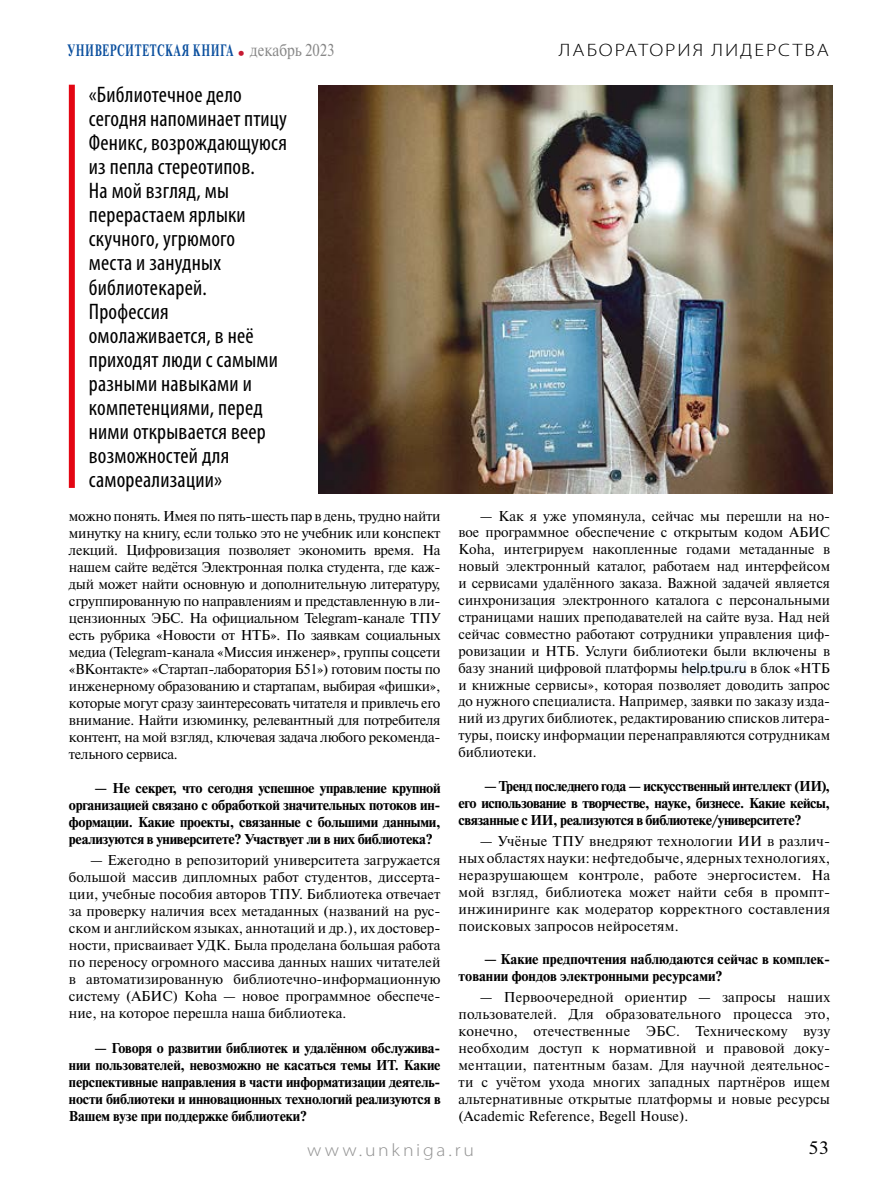
<style>
.page{position:relative;width:893px;height:1187px;background:#fff}
.page>*{position:absolute;margin:0;border:0;box-sizing:border-box;transform-origin:0 0}
.t1{font:condensed 22.5px/24px "Myriad Pro";letter-spacing:.01em;color:#000}
.t2{font:300 18px "Myriad Pro";letter-spacing:.095em;color:#000;scale:1.15 1}
.t3{font:300 18px "Myriad Pro";letter-spacing:.14em;color:#929292;scale:1.1 1}
.t4{font:18px "Newton C";color:#000;scale:1.1 1}
.t5{font:700 16.5px "Newton C";letter-spacing:.06em;color:#0a4f9e;scale:.65 1}
.t6{font:14.25px/17px "Newton C";letter-spacing:.01em;color:#000;text-align:justify}
.t7{font:700 14.25px/17px "Newton C";letter-spacing:-.01em;color:#000;text-align:justify}
.s1{font-weight:400;font-size:17.25px;color:#878787}
.s2{font-family:"Myriad Pro"}
</style>
<div class="page">
<div style="left:681px;top:660px;width:66px;height:15px;background:#edf4fc"></div>
<div style="left:69px;top:85px;width:6px;height:403px;background:#e30613"></div>
<img style="left:318px;top:86px;width:514px;height:407px">
<p class="t5" style="left:67px;top:41px;width:413px">УНИВЕРСИТЕTСКАЯ КНИГА <span class="s1">декабрь 2023</span></p>
<p class="t1" style="left:89px;top:83px;width:200px">«Библиотечное дело сегодня напоминает птицу<br>Феникс, возрождающуюся из пепла стереотипов.<br>На мой взгляд, мы перерастаем ярлыки скучного, угрюмого<br>места и занудных библиотекарей.<br>Профессия омолаживается, в неё приходят люди с самыми разными навыками и компетенциями, перед ними открывается веер возможностей для самореализации»</p>
<p class="t6" style="left:69px;top:507px;width:373px">можно понять. Имея по пять-шесть пар в день, трудно найти минутку на книгу, если только это не учебник или конспект лекций. Цифровизация позволяет экономить время. На нашем сайте ведётся Электронная полка студента, где каж&shy;дый может найти основную и дополнительную литературу, сгруппированную по направлениям и представленную в ли&shy;цензионных ЭБС. На официальном Telegram-канале ТПУ есть рубрика «Новости от НТБ». По заявкам социальных медиа (Telegram-канала «Миссия инженер», группы соцсети «ВКонтакте» «Стартап-лаборатория Б51») готовим посты по инженерному образованию и стартапам, выбирая «фишки», которые могут сразу заинтересовать читателя и привлечь его внимание. Найти изюминку, релевантный для потребителя контент, на мой взгляд, ключевая задача любого рекоменда&shy;тельного сервиса.</p>
<p class="t7" style="left:69px;top:779px;width:373px;text-indent:26px">— Не секрет, что сегодня успешное управление крупной организацией связано с обработкой значительных потоков ин&shy;формации. Какие проекты, связанные с большими данными, реализуются в университете? Участвует ли в них библиотека?</p>
<p class="t6" style="left:69px;top:851px;width:373px;text-indent:21px">— Ежегодно в репозиторий университета загружается большой массив дипломных работ студентов, диссерта&shy;ции, учебные пособия авторов ТПУ. Библиотека отвечает за проверку наличия всех метаданных (названий на рус&shy;ском и английском языках, аннотаций и др.), их достовер&shy;ности, присваивает УДК. Была проделана большая работа по переносу огромного массива данных наших читателей в автоматизированную библиотечно-информационную систему (АБИС) Koha — новое программное обеспече&shy;ние, на которое перешла наша библиотека.</p>
<p class="t7" style="left:69px;top:1039px;width:373px;text-indent:26px">— Говоря о развитии библиотек и удалённом обслужива&shy;нии пользователей, невозможно не касаться темы ИТ. Какие перспективные направления в части информатизации деятель&shy;ности библиотеки и инновационных технологий реализуются в Вашем вузе при поддержке библиотеки?</p>
<p class="t2" style="left:559px;top:39px;width:236px">ЛАБОРАТОРИЯ ЛИДЕРСТВА</p>
<p class="t6" style="left:459px;top:507px;width:373px;text-indent:21px">— Как я уже упомянула, сейчас мы перешли на но&shy;вое программное обеспечение с открытым кодом АБИС Koha, интегрируем накопленные годами метаданные в новый электронный каталог, работаем над интерфейсом и сервисами удалённого заказа. Важной задачей является синхронизация электронного каталога с персональными страницами наших преподавателей на сайте вуза. Над ней сейчас совместно работают сотрудники управления циф&shy;ровизации и НТБ. Услуги библиотеки были включены в базу знаний цифровой платформы <span class="s2">help.tpu.ru</span> в блок «НТБ и книжные сервисы», которая позволяет доводить запрос до нужного специалиста. Например, заявки по заказу изда&shy;ний из других библиотек, редактированию списков литера&shy;туры, поиску информации перенаправляются сотрудникам библиотеки.</p>
<p class="t7" style="left:459px;top:777px;width:373px;text-indent:26px">— Тренд последнего года — искусственный интеллект (ИИ), его использование в творчестве, науке, бизнесе. Какие кейсы, связанные с ИИ, реализуются в библиотеке/университете?</p>
<p class="t6" style="left:459px;top:832px;width:373px;text-align:left;text-indent:21px">— Учёные ТПУ внедряют технологии ИИ в различ&shy;ных областях науки: нефтедобыче, ядерных технологиях, неразрушающем контроле, работе энергосистем. На мой взгляд, библиотека может найти себя в промпт-- инжиниринге как модератор корректного составления поисковых запросов нейросетям.</p>
<p class="t7" style="left:459px;top:950px;width:373px;text-indent:26px">— Какие предпочтения наблюдаются сейчас в комплек&shy;товании фондов электронными ресурсами?</p>
<p class="t6" style="left:459px;top:988px;width:373px;text-indent:21px">— Первоочередной ориентир — запросы наших пользователей. Для образовательного процесса это, конечно, отечественные ЭБС. Техническому вузу необходим доступ к нормативной и правовой доку&shy;ментации, патентным базам. Для научной деятельнос&shy;ти с учётом ухода многих западных партнёров ищем альтернативные открытые платформы и новые ресурсы (Academic Reference, Begell House).</p>
<p class="t3" style="left:307px;top:1138px;width:153px">www.unkniga.ru</p>
<p class="t4" style="left:808px;top:1137px;width:20px">53</p>
</div>
